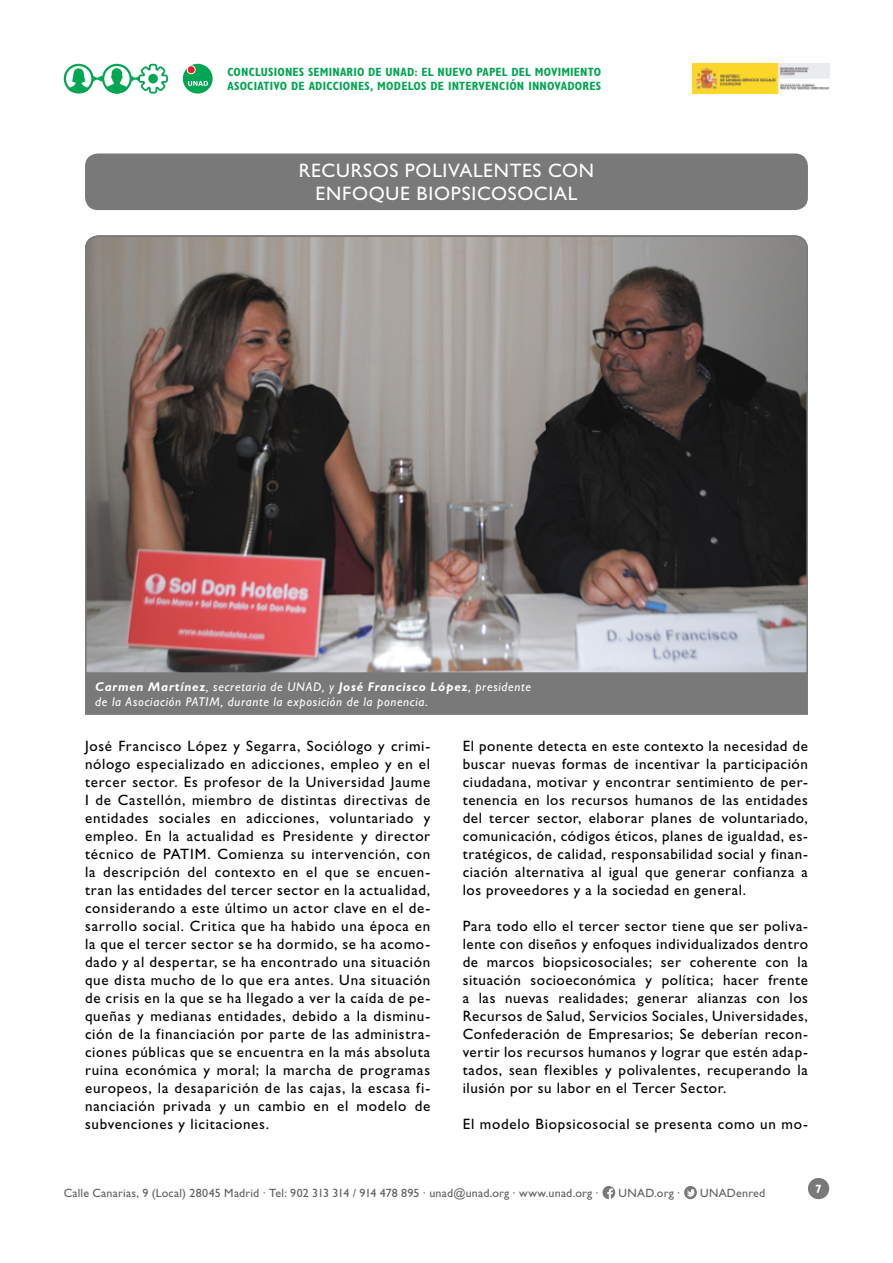
<style>
.page{position:relative;width:893px;height:1263px;background:#fff}
.page>*{position:absolute;margin:0;border:0;box-sizing:border-box;transform-origin:0 0}
.Titulo_3__Títulos{font:19.5px/23.4px "Gill Sans Std";letter-spacing:.035em;color:#fff;text-align:center}
.Normal__párrafo{font:15px/18px "Gill Sans Std";letter-spacing:.045em;color:#000;text-align:justify}
.Epígrafe_fotos{font:italic 12.75px/15.3px "Gill Sans Std";letter-spacing:.055em;color:#fff}
.t1{font:700 condensed 12px/14.4px "Gill Sans Std";letter-spacing:.015em;color:#00a651}
.t2{font:12px "Gill Sans Std";letter-spacing:.015em;color:#5f5f5f}
.t3{font:700 12px "Gill Sans Std";color:#fff}
.s1{font-weight:700}
</style>
<div class="page">
<svg style="left:602px;top:1186px;width:13px;height:13px"></svg>
<svg style="left:684px;top:1186px;width:13px;height:13px"></svg>
<div style="left:808px;top:1178px;width:21px;height:21px;background:#797979;border-radius:50%"></div>
<div style="left:183px;top:64px;width:30px;height:30px;background:#00a651;border-radius:50%"></div>
<svg style="left:188px;top:81px;width:20px;height:5px"></svg>
<div style="left:187px;top:66px;width:8px;height:8px;background:#ed1d24;border-radius:50%"></div>
<div style="left:187px;top:65px;width:9px;height:9px;border:1px solid #fff;border-radius:50%"></div>
<svg style="left:64px;top:64px;width:104px;height:30px"></svg>
<div style="left:148px;top:74px;width:10px;height:9px;background:#00a651;border-radius:50%"></div>
<img style="left:693px;top:64px;width:136px;height:30px">
<div style="left:85px;top:153px;width:723px;height:57px;background:#797979;border-radius:13px"></div>
<div style="left:85px;top:673px;width:723px;height:42px;background:#797979;border:2px solid #797979"></div>
<svg style="left:85px;top:235px;width:723px;height:439px"></svg>
<p class="t1" style="left:227px;top:64px;width:375px">CONCLUSIONES SEMINARIO DE UNAD: EL NUEVO PAPEL DEL MOVIMIENTO<br>ASOCIATIVO DE ADICCIONES, MODELOS DE INTERVENCIÓN INNOVADORES</p>
<p class="Titulo_3__Títulos" style="left:299px;top:158px;width:297px">RECURSOS POLIVALENTES CON<br>ENFOQUE BIOPSICOSOCIAL</p>
<p class="Epígrafe_fotos" style="left:95px;top:679px;width:437px"><span class="s1">Carmen Martínez</span>, secretaria de UNAD, y <span class="s1">José Francisco López</span>, presidente de la Asociación PATIM, durante la exposición de la ponencia.</p>
<p class="Normal__párrafo" style="left:85px;top:736px;width:347px">José Francisco López y Segarra, Sociólogo y crimi&shy;nólogo especializado en adicciones, empleo y en el tercer sector. Es profesor de la Universidad Jaume I de Castellón, miembro de distintas directivas de entidades sociales en adicciones, voluntariado y empleo. En la actualidad es Presidente y director técnico de PATIM. Comienza su intervención, con la descripción del contexto en el que se encuen&shy;tran las entidades del tercer sector en la actualidad, considerando a este último un actor clave en el de&shy;sarrollo social. Critica que ha habido una época en la que el tercer sector se ha dormido, se ha acomo&shy;dado y al despertar, se ha encontrado una situación que dista mucho de lo que era antes. Una situación de crisis en la que se ha llegado a ver la caída de pe&shy;queñas y medianas entidades, debido a la disminu&shy;ción de la financiación por parte de las administra&shy;ciones públicas que se encuentra en la más absoluta ruina económica y moral; la marcha de programas europeos, la desaparición de las cajas, la escasa fi&shy;nanciación privada y un cambio en el modelo de subvenciones y licitaciones.</p>
<p class="Normal__párrafo" style="left:463px;top:736px;width:347px">El ponente detecta en este contexto la necesidad de buscar nuevas formas de incentivar la participación ciudadana, motivar y encontrar sentimiento de per&shy;tenencia en los recursos humanos de las entidades del tercer sector, elaborar planes de voluntariado, comunicación, códigos éticos, planes de igualdad, es&shy;tratégicos, de calidad, responsabilidad social y finan&shy;ciación alternativa al igual que generar confianza a los proveedores y a la sociedad en general.</p>
<p class="Normal__párrafo" style="left:463px;top:916px;width:347px">Para todo ello el tercer sector tiene que ser poliva&shy;lente con diseños y enfoques individualizados dentro de marcos biopsicosociales; ser coherente con la situación socioeconómica y política; hacer frente a las nuevas realidades; generar alianzas con los Recursos de Salud, Servicios Sociales, Universidades, Confederación de Empresarios; Se deberían recon&shy;vertir los recursos humanos y lograr que estén adap&shy;tados, sean flexibles y polivalentes, recuperando la ilusión por su labor en el Tercer Sector.</p>
<p class="Normal__párrafo" style="left:463px;top:1114px;width:347px">El modelo Biopsicosocial se presenta como un mo-</p>
<p class="t2" style="left:64px;top:1186px;width:536px">Calle Canarias, 9 (Local) 28045 Madrid · Tel: 902 313 314 / 914 478 895 · unad@unad.org · www.unad.org ·</p>
<p class="t2" style="left:618px;top:1186px;width:63px">UNAD.org ·</p>
<p class="t2" style="left:700px;top:1186px;width:67px">UNADenred</p>
<p class="t3" style="left:815px;top:1181px;width:8px">7</p>
</div>
